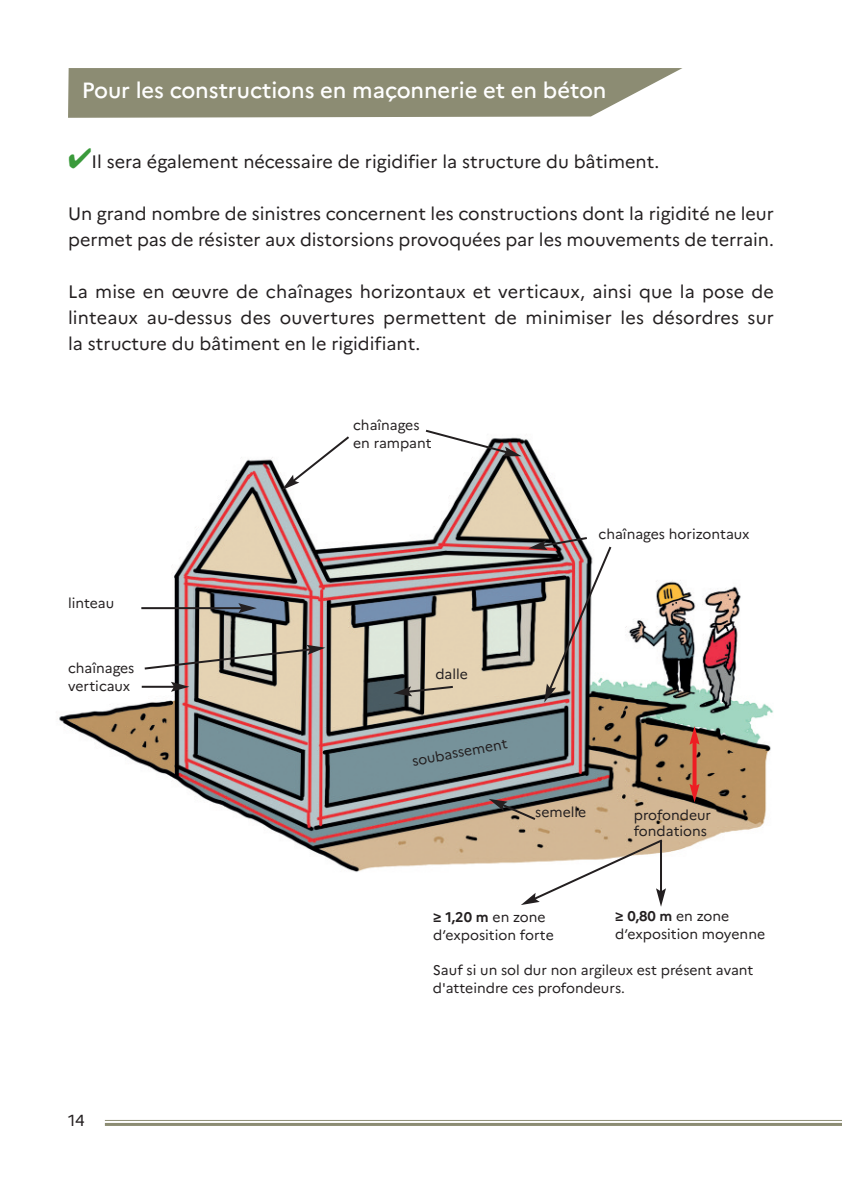
<style>
.page{position:relative;width:842px;height:1191px;background:#fff}
.page>*{position:absolute;margin:0;border:0;box-sizing:border-box;transform-origin:0 0}
.t1{font:500 22px "Marianne";letter-spacing:-.005em;color:#fff}
.t2{font:18px/26px "Marianne";color:#231f20}
.t3{font:16px "Marianne";color:#231f20}
.t4{font:14px/18px "Marianne";color:#231f20}
.s1{color:#3a9a3b}
.s2{font-weight:700}
</style>
<div class="page">
<hr style="left:105px;top:1120px;width:737px;height:1px;background:#8c8c73">
<hr style="left:105px;top:1123px;width:737px;height:3px;background:#8c8c73">
<svg style="left:68px;top:68px;width:614px;height:50px;background:#96967f"></svg>
<img style="left:59px;top:434px;width:714px;height:438px">
<hr style="left:141px;top:607px;width:101px;height:2px;background:#231f20">
<svg style="left:238px;top:603px;width:19px;height:10px"></svg>
<hr style="left:142px;top:686px;width:32px;height:2px;background:#231f20">
<svg style="left:171px;top:682px;width:18px;height:10px"></svg>
<svg style="left:692px;top:744px;width:4px;height:40px"></svg>
<svg style="left:689px;top:784px;width:10px;height:18px"></svg>
<svg style="left:689px;top:726px;width:10px;height:18px"></svg>
<svg style="left:393px;top:684px;width:62px;height:12px"></svg>
<svg style="left:489px;top:799px;width:48px;height:22px"></svg>
<svg style="left:282px;top:434px;width:69px;height:56px"></svg>
<svg style="left:424px;top:429px;width:98px;height:27px"></svg>
<svg style="left:143px;top:645px;width:182px;height:26px"></svg>
<svg style="left:528px;top:536px;width:85px;height:166px"></svg>
<svg style="left:521px;top:837px;width:145px;height:69px"></svg>
<p class="t1" style="left:82px;top:81px;width:526px">Pour les constructions en maçonnerie et en béton</p>
<p class="t2" style="left:68px;top:150px;width:593px"><span class="s1">✔</span>Il sera également nécessaire de rigidifier la structure du bâtiment.</p>
<p class="t2" style="left:68px;top:202px;width:707px">Un grand nombre de sinistres concernent les constructions dont la rigidité ne leur permet pas de résister aux distorsions provoquées par les mouvements de terrain.</p>
<p class="t2" style="left:68px;top:280px;width:707px;text-align:justify">La mise en œuvre de chaînages horizontaux et verticaux, ainsi que la pose de linteaux au-dessus des ouvertures permettent de minimiser les désordres sur la structure du bâtiment en le rigidifiant.</p>
<p class="t4" style="left:68px;top:595px;width:48px">linteau</p>
<p class="t4" style="left:68px;top:661px;width:68px">chaînages verticaux</p>
<p class="t3" style="left:68px;top:1113px;width:18px">14</p>
<p class="t4" style="left:353px;top:417px;width:80px">chaînages en rampant</p>
<p class="t4" style="left:599px;top:527px;width:153px">chaînages horizontaux</p>
<p class="t4" style="left:435px;top:666px;width:34px">dalle</p>
<p class="t4" style="left:411px;top:753px;width:98px;rotate:-10deg">soubassement</p>
<p class="t4" style="left:535px;top:804px;width:53px">semelle</p>
<p class="t4" style="left:634px;top:808px;width:79px;line-height:16px">profondeur fondations</p>
<p class="t4" style="left:615px;top:909px;width:151px"><span class="s2">≥ 0,80 m</span> en zone d’exposition moyenne</p>
<p class="t4" style="left:433px;top:909px;width:122px"><span class="s2">≥ 1,20 m</span> en zone d’exposition forte</p>
<p class="t4" style="left:433px;top:962px;width:322px">Sauf si un sol dur non argileux est présent avant d'atteindre ces profondeurs.</p>
</div>
